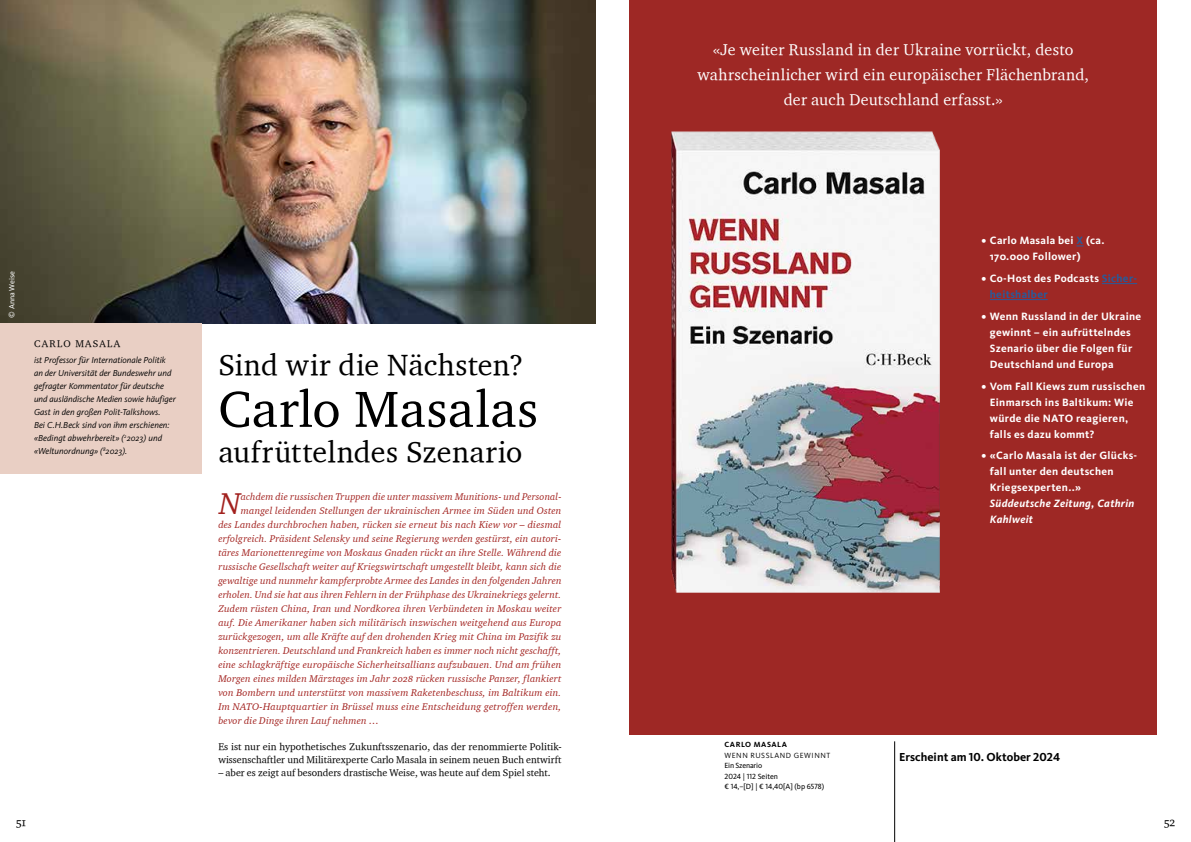
<style>
.page{position:relative;width:1191px;height:842px;background:#fff}
.page>*{position:absolute;margin:0;border:0;box-sizing:border-box;transform-origin:0 0}
.t1{font:52px "Charter OSITCTT";letter-spacing:.005em;color:#000}
.t2{font:30.9px "Charter OSITCTT Italic";color:#a2211e}
.t3{font:30px "Charter OSITCTT";letter-spacing:.015em;color:#000}
.t4{font:16px/25px "Charter OSITCTT";letter-spacing:.02em;color:#fff;text-align:center}
.t5{font:700 12px "Kievit Pro";color:#000}
.t6{font:12px "Charter OSITCTT";color:#000}
.t7{font:700 11px/16px "Kievit Pro";letter-spacing:.03em;color:#fff}
.t8{font:italic 700 11px/16px "Kievit Pro";letter-spacing:.03em;color:#fff}
.t9{font:10px "Charter OSITCTT Italic";letter-spacing:.015em;color:#a2211e}
.t10{font:10px/13px "Charter OSITCTT";color:#000}
.t11{font:10px "Charter OSITCTT";letter-spacing:.12em;color:#000}
.t12{font:italic 9px/13px "Kievit Pro";color:#000}
.t13{font:7.8px/10.5px "Kievit Pro";color:#000}
.t14{font:7.8px "Kievit Pro";letter-spacing:.07em;color:#000}
.t15{font:700 7.8px "Kievit Pro";letter-spacing:.07em;color:#000}
.t16{font:7.8px "Kievit Pro";color:#fff}
.s1{color:#275b9b}
</style>
<div class="page">
<div style="left:629px;top:0;width:528px;height:734px;background:#9e2825"></div>
<img style="left:0;top:0;width:595px;height:323px">
<hr style="left:1101px;top:283px;width:36px;height:1px;background:#275b9b">
<hr style="left:990px;top:299px;width:57px;height:1px;background:#275b9b">
<div style="left:0;top:323px;width:201px;height:150px;background:#e9cfc4"></div>
<img style="left:671px;top:131px;width:269px;height:462px">
<hr style="left:894px;top:741px;width:1px;height:101px;background:#000">
<p class="t16" style="left:7px;top:317px;width:48px;rotate:-90deg">© Anna Weise</p>
<p class="t11" style="left:34px;top:337px;width:88px">CARLO MASALA</p>
<p class="t12" style="left:34px;top:354px;width:143px">ist Professor für Internationale Politik an der Universität der Bundeswehr und gefragter Kommentator für deutsche und ausländische Medien sowie häufiger Gast in den großen Polit-Talkshows.<br>Bei C.H.Beck sind von ihm erschienen: «Bedingt abwehrbereit» (<sup>2</sup>2023) und «Weltunordnung» (<sup>8</sup>2023).</p>
<h3 class="t3" style="left:218px;top:346px;width:307px">Sind wir die Nächsten?</h3>
<h1 class="t1" style="left:218px;top:377px;width:321px">Carlo Masalas</h1>
<h3 class="t3" style="left:218px;top:433px;width:306px">aufrüttelndes Szenario</h3>
<h2 class="t2" style="left:219px;top:484px;width:23px">N</h2>
<p class="t9" style="left:241px;top:490px;width:322px">achdem die russischen Truppen die unter massivem Munitions- und Personal-</p>
<p class="t9" style="left:241px;top:504px;width:322px">mangel leidenden Stellungen der ukrainischen Armee im Süden und Osten</p>
<p class="t9" style="left:218px;top:518px;width:344px">des Landes durchbrochen haben, rücken sie erneut bis nach Kiew vor – diesmal</p>
<p class="t9" style="left:218px;top:532px;width:345px">erfolgreich. Präsident Selensky und seine Regierung werden gestürzt, ein autori-</p>
<p class="t9" style="left:218px;top:546px;width:344px">täres Marionettenregime von Moskaus Gnaden rückt an ihre Stelle. Während die</p>
<p class="t9" style="left:218px;top:560px;width:344px">russische Gesellschaft weiter auf Kriegswirtschaft umgestellt bleibt, kann sich die</p>
<p class="t9" style="left:218px;top:574px;width:345px">gewaltige und nunmehr kampferprobte Armee des Landes in den folgenden Jahren</p>
<p class="t9" style="left:218px;top:588px;width:344px">erholen. Und sie hat aus ihren Fehlern in der Frühphase des Ukrainekriegs gelernt.</p>
<p class="t9" style="left:218px;top:602px;width:345px">Zudem rüsten China, Iran und Nordkorea ihren Verbündeten in Moskau weiter</p>
<p class="t9" style="left:218px;top:616px;width:345px">auf. Die Amerikaner haben sich militärisch inzwischen weitgehend aus Europa</p>
<p class="t9" style="left:218px;top:630px;width:345px">zurückgezogen, um alle Kräfte auf den drohenden Krieg mit China im Pazifik zu</p>
<p class="t9" style="left:218px;top:644px;width:344px">konzentrieren. Deutschland und Frankreich haben es immer noch nicht geschafft,</p>
<p class="t9" style="left:218px;top:658px;width:344px">eine schlagkräftige europäische Sicherheitsallianz aufzubauen. Und am frühen</p>
<p class="t9" style="left:218px;top:672px;width:344px">Morgen eines milden Märztages im Jahr 2028 rücken russische Panzer, flankiert</p>
<p class="t9" style="left:218px;top:686px;width:344px">von Bombern und unterstützt von massivem Raketenbeschuss, im Baltikum ein.</p>
<p class="t9" style="left:218px;top:700px;width:344px">Im NATO-Hauptquartier in Brüssel muss eine Entscheidung getroffen werden,</p>
<p class="t9" style="left:218px;top:714px;width:162px">bevor die Dinge ihren Lauf nehmen …</p>
<p class="t10" style="left:218px;top:740px;width:345px">Es ist nur ein hypothetisches Zukunftsszenario, das der renommierte Politik&shy;wissenschaftler und Militärexperte Carlo Masala in seinem neuen Buch entwirft</p>
<p class="t10" style="left:218px;top:766px;width:334px">– aber es zeigt auf besonders drastische Weise, was heute auf dem Spiel steht.</p>
<h3 class="t4" style="left:697px;top:37px;width:393px">«Je weiter Russland in der Ukraine vorrückt, desto wahrscheinlicher wird ein europäischer Flächenbrand, der auch Deutschland erfasst.»</h3>
<p class="t7" style="left:990px;top:233px;width:116px;text-indent:-9px">• Carlo Masala bei <span class="s1">X</span> (ca.<br>170.000 Follower)</p>
<p class="t7" style="left:990px;top:270px;width:149px;text-indent:-9px">• Co-Host des Podcasts <span class="s1">Sicher&shy;heitshalber</span></p>
<p class="t7" style="left:990px;top:308px;width:153px;text-indent:-9px">• Wenn Russland in der Ukraine gewinnt – ein aufrüttelndes<br>Szenario über die Folgen für<br>Deutschland und Europa</p>
<p class="t7" style="left:990px;top:378px;width:157px;text-indent:-9px">• Vom Fall Kiews zum russischen<br>Einmarsch ins Baltikum: Wie würde die NATO reagieren, falls es dazu kommt?</p>
<p class="t7" style="left:990px;top:447px;width:149px;text-indent:-9px">• «Carlo Masala ist der Glücks&shy;fall unter den deutschen<br>Kriegsexperten..»</p>
<p class="t8" style="left:990px;top:495px;width:146px">Süddeutsche Zeitung, Cathrin<br>Kahlweit</p>
<p class="t15" style="left:724px;top:740px;width:64px">CARLO MASALA</p>
<p class="t14" style="left:724px;top:750px;width:107px">WENN RUSSLAND GEWINNT</p>
<p class="t13" style="left:724px;top:760px;width:101px">Ein Szenario<br>2024 | 112 Seiten<br>€ 14,–[D] | € 14,40[A] (bp 6578)</p>
<p class="t5" style="left:899px;top:750px;width:162px">Erscheint am 10. Oktober 2024</p>
<p class="t6" style="left:16px;top:814px;width:12px">51</p>
<p class="t6" style="left:1164px;top:814px;width:13px">52</p>
</div>
